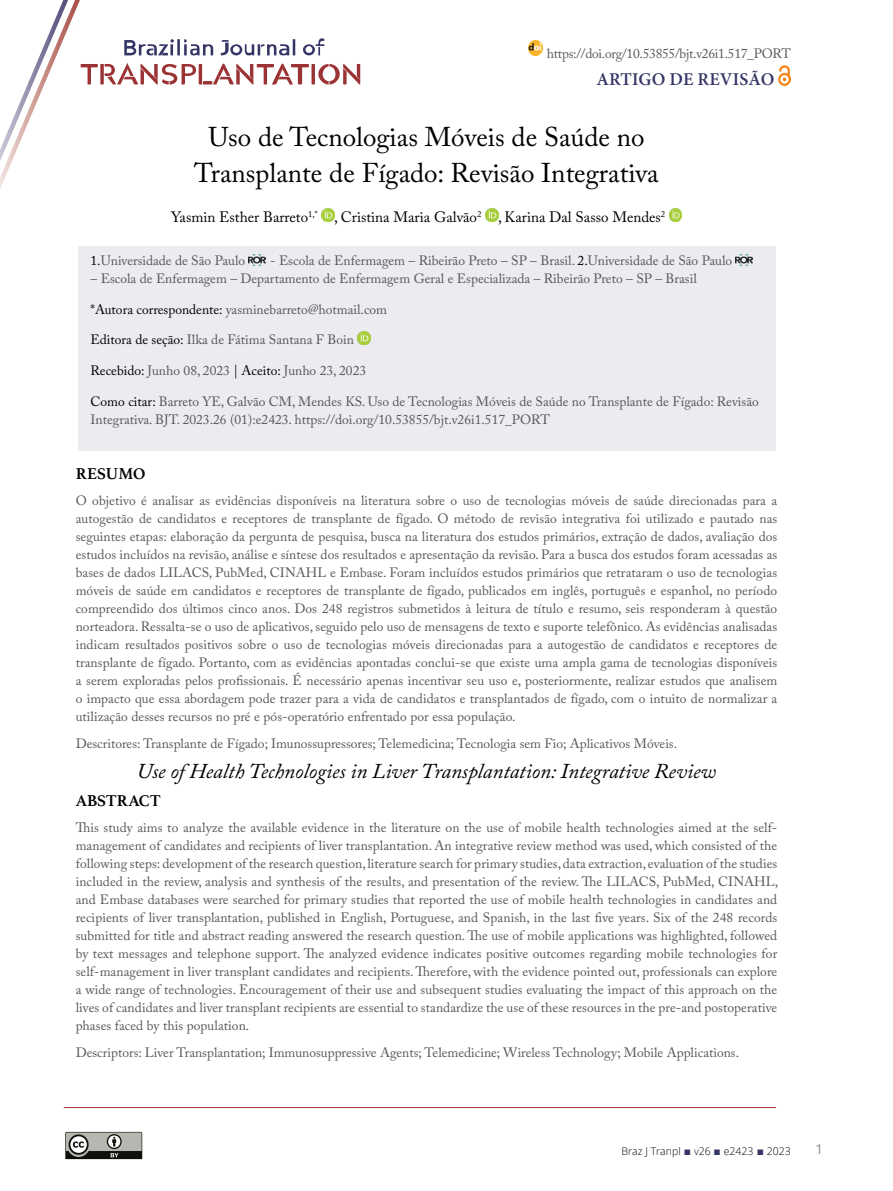
<style>
.page{position:relative;width:893px;height:1191px;background:#fff}
.page>*{position:absolute;margin:0;border:0;box-sizing:border-box;transform-origin:0 0}
.t1{font:27px/36px "Adobe Caslon Pro";color:#000;text-align:center}
.t2{font:italic 21px "Adobe Caslon Pro";color:#000}
.t3{font:600 18px "Minion Pro";letter-spacing:.01em;color:#353666}
.t4{font:700 16.5px "Athelas";color:#000}
.t5{font:15px "Adobe Caslon Pro";color:#000}
.t6{font:13.5px/18px "Adobe Caslon Pro";color:#575756;text-align:justify}
.t7{font:13.5px "Adobe Caslon Pro";letter-spacing:-.02em;color:#575756}
.t8{font:13.5px "Open Sans";color:#878787}
.t9{font:300 10.5px "Open Sans";color:#000}
.s1{color:#000}
.s2{font-family:"Times New Roman";font-weight:400;font-size:12px;color:#353666}
</style>
<div class="page">
<svg style="left:485px;top:209px;width:13px;height:13px"></svg>
<svg style="left:669px;top:209px;width:13px;height:13px"></svg>
<div style="left:78px;top:246px;width:697px;height:204px;background:#ebebf0"></div>
<img style="left:249px;top:254px;width:16px;height:12px">
<img style="left:736px;top:254px;width:16px;height:12px">
<svg style="left:357px;top:332px;width:13px;height:12px"></svg>
<svg style="left:0;top:0;width:360px;height:222px"></svg>
<img style="left:528px;top:41px;width:15px;height:14px">
<img style="left:778px;top:66px;width:12px;height:19px">
<hr style="left:64px;top:1107px;width:712px;height:1px;background:#9b3134">
<svg style="left:65px;top:1131px;width:78px;height:28px;background:#858681"></svg>
<p class="t7" style="left:547px;top:46px;width:245px">https://doi.org/10.53855/bjt.v26i1.517_PORT</p>
<h3 class="t3" style="left:596px;top:67px;width:180px">ARTIGO DE REVISÃO</h3>
<h1 class="t1" style="left:194px;top:119px;width:466px">Uso de Tecnologias Móveis de Saúde no<br>Transplante de Fígado: Revisão Integrativa</h1>
<p class="t5" style="left:171px;top:208px;width:496px">Yasmin Esther Barreto<sup>1,*</sup> , Cristina Maria Galvão<sup>2</sup> , Karina Dal Sasso Mendes<sup>2</sup></p>
<p class="t6" style="left:91px;top:251px;width:156px"><span class="s1">1.</span>Universidade de São Paulo</p>
<p class="t6" style="left:270px;top:251px;width:464px">- Escola de Enfermagem – Ribeirão Preto – SP – Brasil. <span class="s1">2.</span>Universidade de São Paulo</p>
<p class="t6" style="left:91px;top:269px;width:608px">– Escola de Enfermagem – Departamento de Enfermagem Geral e Especializada – Ribeirão Preto – SP – Brasil</p>
<p class="t6" style="left:91px;top:300px;width:298px"><span class="s1">*Autora correspondente:</span> yasminebarreto@hotmail.com</p>
<p class="t6" style="left:91px;top:331px;width:265px"><span class="s1">Editora de seção:</span> Ilka de Fátima Santana F Boin</p>
<p class="t6" style="left:91px;top:361px;width:277px"><span class="s1">Recebido:</span> Junho 08, 2023 <span class="s1">| Aceito:</span> Junho 23, 2023</p>
<p class="t6" style="left:91px;top:392px;width:670px"><span class="s1">Como citar:</span> Barreto YE, Galvão CM, Mendes KS. Uso de Tecnologias Móveis de Saúde no Transplante de Fígado: Revisão<br>Integrativa. BJT. 2023.26 (01):e2423. https://doi.org/10.53855/bjt.v26i1.517_PORT</p>
<p class="t4" style="left:76px;top:460px;width:71px">RESUMO</p>
<p class="t6" style="left:76px;top:491px;width:703px">O objetivo é analisar as evidências disponíveis na literatura sobre o uso de tecnologias móveis de saúde direcionadas para a autogestão de candidatos e receptores de transplante de fígado. O método de revisão integrativa foi utilizado e pautado nas seguintes etapas: elaboração da pergunta de pesquisa, busca na literatura dos estudos primários, extração de dados, avaliação dos estudos incluídos na revisão, análise e síntese dos resultados e apresentação da revisão. Para a busca dos estudos foram acessadas as bases de dados LILACS, PubMed, CINAHL e Embase. Foram incluídos estudos primários que retrataram o uso de tecnologias móveis de saúde em candidatos e receptores de transplante de fígado, publicados em inglês, português e espanhol, no período compreendido dos últimos cinco anos. Dos 248 registros submetidos à leitura de título e resumo, seis responderam à questão norteadora. Ressalta-se o uso de aplicativos, seguido pelo uso de mensagens de texto e suporte telefônico. As evidências analisadas indicam resultados positivos sobre o uso de tecnologias móveis direcionadas para a autogestão de candidatos e receptores de transplante de fígado. Portanto, com as evidências apontadas conclui-se que existe uma ampla gama de tecnologias disponíveis a serem exploradas pelos profissionais. É necessário apenas incentivar seu uso e, posteriormente, realizar estudos que analisem o impacto que essa abordagem pode trazer para a vida de candidatos e transplantados de fígado, com o intuito de normalizar a utilização desses recursos no pré e pós-operatório enfrentado por essa população.</p>
<p class="t6" style="left:76px;top:734px;width:603px">Descritores: Transplante de Fígado; Imunossupressores; Telemedicina; Tecnologia sem Fio; Aplicativos Móveis.</p>
<h2 class="t2" style="left:137px;top:758px;width:581px">Use of Health Technologies in Liver Transplantation: Integrative Review</h2>
<p class="t4" style="left:76px;top:787px;width:87px">ABSTRACT</p>
<p class="t6" style="left:76px;top:818px;width:704px">This study aims to analyze the available evidence in the literature on the use of mobile health technologies aimed at the self&shy;management of candidates and recipients of liver transplantation. An integrative review method was used, which consisted of the following steps: development of the research question, literature search for primary studies, data extraction, evaluation of the studies included in the review, analysis and synthesis of the results, and presentation of the review. The LILACS, PubMed, CINAHL, and Embase databases were searched for primary studies that reported the use of mobile health technologies in candidates and recipients of liver transplantation, published in English, Portuguese, and Spanish, in the last five years. Six of the 248 records submitted for title and abstract reading answered the research question. The use of mobile applications was highlighted, followed by text messages and telephone support. The analyzed evidence indicates positive outcomes regarding mobile technologies for self-management in liver transplant candidates and recipients. Therefore, with the evidence pointed out, professionals can explore a wide range of technologies. Encouragement of their use and subsequent studies evaluating the impact of this approach on the lives of candidates and liver transplant recipients are essential to standardize the use of these resources in the pre-and postoperative phases faced by this population.</p>
<p class="t6" style="left:76px;top:1043px;width:665px">Descriptors: Liver Transplantation; Immunosuppressive Agents; Telemedicine; Wireless Technology; Mobile Applications.</p>
<p class="t9" style="left:622px;top:1144px;width:171px">Braz J Tranpl <span class="s2">■</span> v26 <span class="s2">■</span> e2423 <span class="s2">■</span> 2023</p>
<p class="t8" style="left:816px;top:1139px;width:9px">1</p>
</div>
